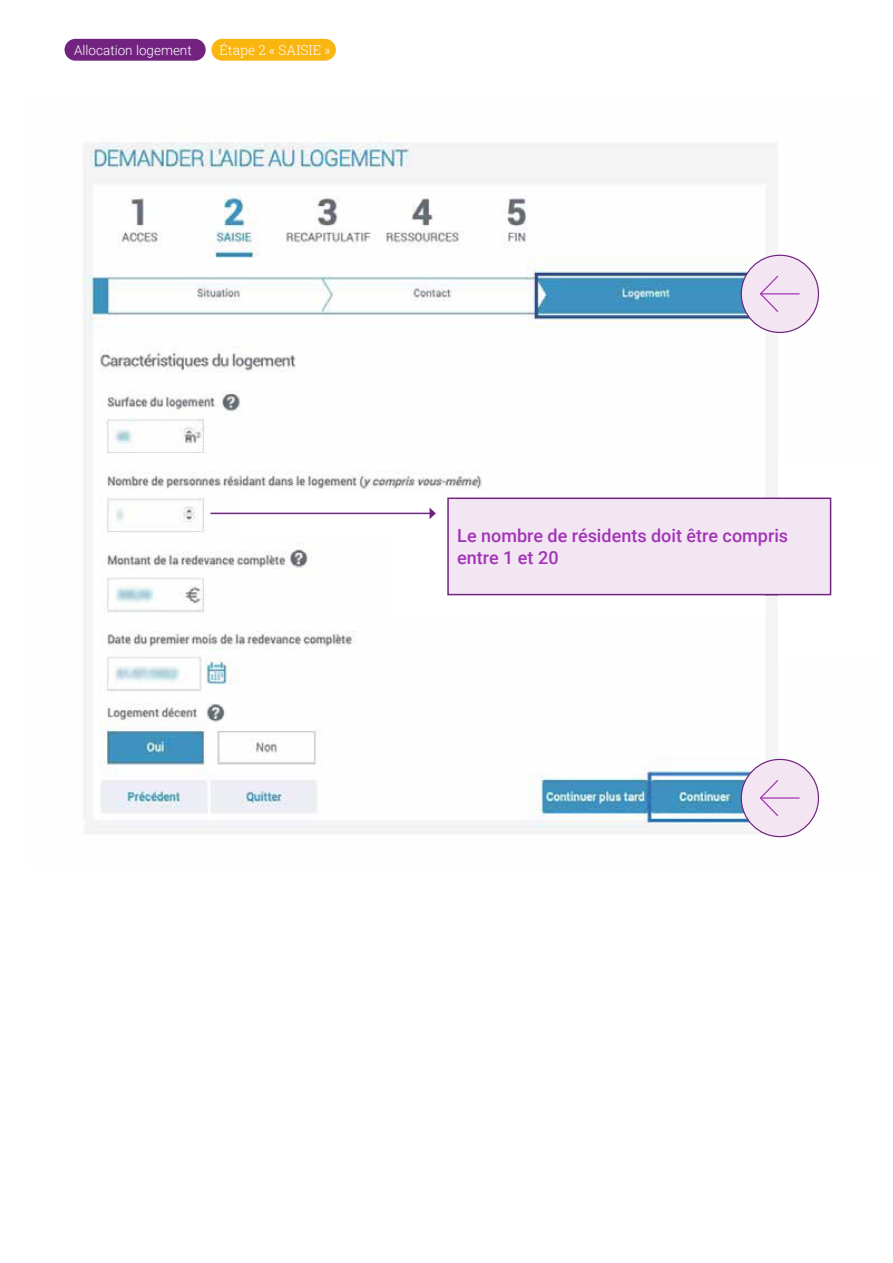
<style>
.page{position:relative;width:893px;height:1263px;background:#fff}
.page>*{position:absolute;margin:0;border:0;box-sizing:border-box;transform-origin:0 0}
.t1{font:500 18px/21.6px "Roboto";color:#a333b8}
.t2{font:300 13.5px "Roboto";color:#fff}
.t3{font:300 13.5px "Roboto Slab";color:#fff}
</style>
<div class="page">
<img style="left:81px;top:142px;width:739px;height:696px">
<div style="left:211px;top:39px;width:125px;height:22px;background:#f9b510;border-radius:11px"></div>
<div style="left:65px;top:39px;width:141px;height:22px;background:#72237f;border-radius:11px"></div>
<div style="left:741px;top:759px;width:77px;height:78px;background:#f3e5f1;border-radius:50%"></div>
<div style="left:741px;top:759px;width:78px;height:78px;border:1px solid #71237e;border-radius:50%"></div>
<hr style="left:760px;top:797px;width:39px;height:2px;background:#a031b3">
<svg style="left:760px;top:780px;width:19px;height:36px"></svg>
<div style="left:741px;top:255px;width:77px;height:77px;background:#f3e5f1;border-radius:50%"></div>
<div style="left:741px;top:255px;width:78px;height:78px;border:1px solid #71237e;border-radius:50%"></div>
<hr style="left:760px;top:293px;width:39px;height:1px;background:#a031b3">
<svg style="left:760px;top:275px;width:19px;height:37px"></svg>
<div style="left:778px;top:459px;width:106px;height:202px;background:#fff"></div>
<div style="left:392px;top:493px;width:373px;height:126px;background:#fff"></div>
<div style="left:236px;top:493px;width:171px;height:41px;background:#fff"></div>
<hr style="left:210px;top:513px;width:220px;height:1px;background:#70247d">
<svg style="left:430px;top:508px;width:6px;height:11px"></svg>
<div style="left:448px;top:498px;width:383px;height:97px;background:#f2e6f2"></div>
<div style="left:447px;top:497px;width:384px;height:98px;border:2px solid #70247d"></div>
<p class="t2" style="left:74px;top:40px;width:119px">Allocation logement</p>
<p class="t3" style="left:219px;top:40px;width:113px">Étape 2 « SAISIE »</p>
<p class="t1" style="left:457px;top:524px;width:332px">Le nombre de résidents doit être compris entre 1 et 20</p>
</div>
